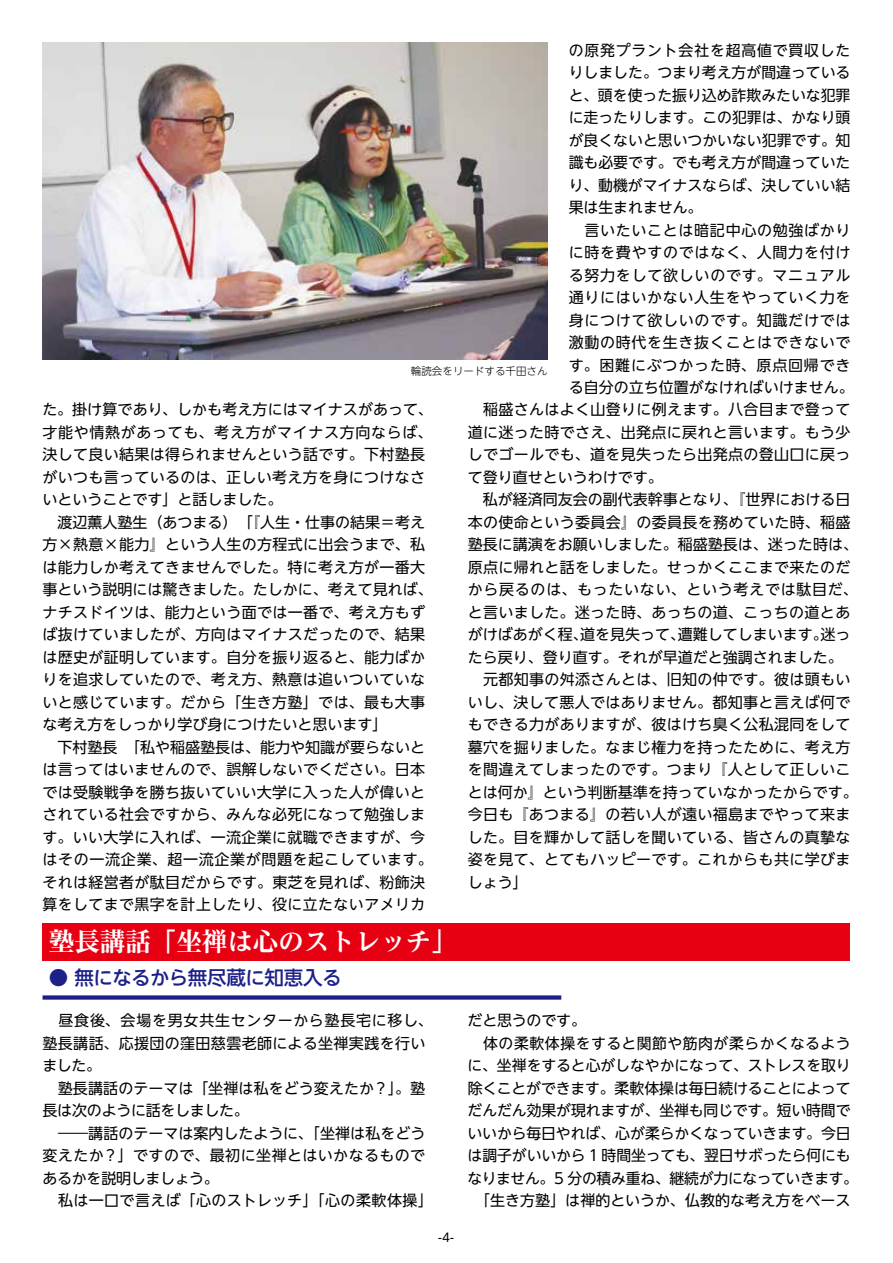
<style>
.page{position:relative;width:893px;height:1263px;background:#fff}
.page>*{position:absolute;margin:0;border:0;box-sizing:border-box;transform-origin:0 0}
.t1{font:700 expanded 25.5px "Reim Pr 6 N";color:#fff}
.t2{font:500 19.5px "UD Shin Go NT Pr 6 N";letter-spacing:-.025em;color:#1d2088}
.t3{font:15px/22.5px "UD Shin Go NT Pr 6 N";letter-spacing:.02em;color:#000}
.t4{font:15px/22.5px "UD Shin Go NT Pr 6 N";letter-spacing:.045em;color:#000}
.t5{font:15px/22.5px "UD Shin Go NT Pr 6 N";letter-spacing:-.005em;color:#000}
.t6{font:15px/22.5px "UD Shin Go NT Pr 6 N";letter-spacing:.02em;color:#000;scale:2 1}
.t7{font:12px "UD Shin Go NT Pr 6 N";color:#000}
.t8{font:300 10.5px "UD Shin Go NT Pr 6 N";color:#000}
</style>
<div class="page">
<img style="left:43px;top:43px;width:505px;height:316px">
<div style="left:43px;top:995px;width:518px;height:5px;background:#1d2088"></div>
<div style="left:43px;top:923px;width:807px;height:38px;background:#e60012"></div>
<p class="t8" style="left:411px;top:362px;width:148px">輪読会をリードする千田さん　</p>
<p class="t4" style="left:569px;top:38px;width:287px">の原発プラント会社を超高値で買収したりしました。つまり考え方が間違っていると、頭を使った振り込め詐欺みたいな犯罪に走ったりします。この犯罪は、かなり頭が良くないと思いつかいない犯罪です。知識も必要です。でも考え方が間違っていたり、動機がマイナスならば、決していい結果は生まれません。<br>　言いたいことは暗記中心の勉強ばかりに時を費やすのではなく、人間力を付ける努力をして欲しいのです。マニュアル通りにはいかない人生をやっていく力を身につけて欲しいのです。知識だけでは激動の時代を生き抜くことはできないです。困難にぶつかった時、原点回帰できる自分の立ち位置がなければいけません。</p>
<p class="t3" style="left:42px;top:398px;width:392px">た。掛け算であり、しかも考え方にはマイナスがあって、才能や情熱があっても、考え方がマイナス方向ならば、決して良い結果は得られませんという話です。下村塾長がいつも言っているのは、正しい考え方を身につけなさいということです」と話しました。<br>　渡辺薫人塾生（あつまる）　「『人生・仕事の結果＝考え方×熱意×能力』という人生の方程式に出会うまで、私は能力しか考えてきませんでした。特に考え方が一番大事という説明には驚きました。たしかに、考えて見れば、ナチスドイツは、能力という面では一番で、考え方もずば抜けていましたが、方向はマイナスだったので、結果は歴史が証明しています。自分を振り返ると、能力ばかりを追求していたので、考え方、熱意は追いついていないと感じています。だから「生き方塾」では、最も大事な考え方をしっかり学び身につけたいと思います」<br>　下村塾長　「私や稲盛塾長は、能力や知識が要らないとは言ってはいませんので、誤解しないでください。日本では受験戦争を勝ち抜いていい大学に入った人が偉いとされている社会ですから、みんな必死になって勉強します。いい大学に入れば、一流企業に就職できますが、今はその一流企業、超一流企業が問題を起こしています。それは経営者が駄目だからです。東芝を見れば、粉飾決算をしてまで黒字を計上したり、役に立たないアメリカ</p>
<h1 class="t1" style="left:49px;top:920px;width:409px">塾長講話「坐禅は心のストレッチ」</h1>
<h2 class="t2" style="left:49px;top:961px;width:294px">● 無になるから無尽蔵に知恵入る</h2>
<p class="t3" style="left:42px;top:1009px;width:392px">　昼食後、会場を男女共生センターから塾長宅に移し、塾長講話、応援団の窪田慈雲老師による坐禅実践を行いました。<br>　塾長講話のテーマは「坐禅は私をどう変えたか？」。塾長は次のように話をしました。</p>
<p class="t6" style="left:42px;top:1121px;width:197px;text-indent:16px">―講話のテーマは案内したように、「坐禅は私をどう変えたか？」ですので、最初に坐禅とはいかなるものであるかを説明しましょう。<br>　私は一口で言えば「心のストレッチ」「心の柔軟体操」</p>
<p class="t7" style="left:438px;top:1227px;width:17px">-4-</p>
<p class="t3" style="left:468px;top:398px;width:392px">　稲盛さんはよく山登りに例えます。八合目まで登って道に迷った時でさえ、出発点に戻れと言います。もう少しでゴールでも、道を見失ったら出発点の登山口に戻って登り直せというわけです。<br>　私が経済同友会の副代表幹事となり、『世界における日本の使命という委員会』の委員長を務めていた時、稲盛塾長に講演をお願いしました。稲盛塾長は、迷った時は、原点に帰れと話をしました。せっかくここまで来たのだから戻るのは、もったいない、という考えでは駄目だ、と言いました。迷った時、あっちの道、こっちの道とあがけばあがく程、道を見失って、遭難してしまいます。迷ったら戻り、登り直す。それが早道だと強調されました。　元都知事の舛添さんとは、旧知の仲です。彼は頭もいいし、決して悪人ではありません。都知事と言えば何でもできる力がありますが、彼はけち臭く公私混同をして墓穴を掘りました。なまじ権力を持ったために、考え方を間違えてしまったのです。つまり『人として正しいことは何か』という判断基準を持っていなかったからです。今日も『あつまる』の若い人が遠い福島までやって来ました。目を輝かして話しを聞いている、皆さんの真摯な姿を見て、とてもハッピーです。これからも共に学びましょう」</p>
<p class="t5" style="left:467px;top:1009px;width:392px">だと思うのです。<br>　体の柔軟体操をすると関節や筋肉が柔らかくなるように、坐禅をすると心がしなやかになって、ストレスを取り除くことができます。柔軟体操は毎日続けることによってだんだん効果が現れますが、坐禅も同じです。短い時間でいいから毎日やれば、心が柔らかくなっていきます。今日は調子がいいから 1 時間坐っても、翌日サボったら何にもなりません。5 分の積み重ね、継続が力になっていきます。　「生き方塾」は禅的というか、仏教的な考え方をベース</p>
</div>
